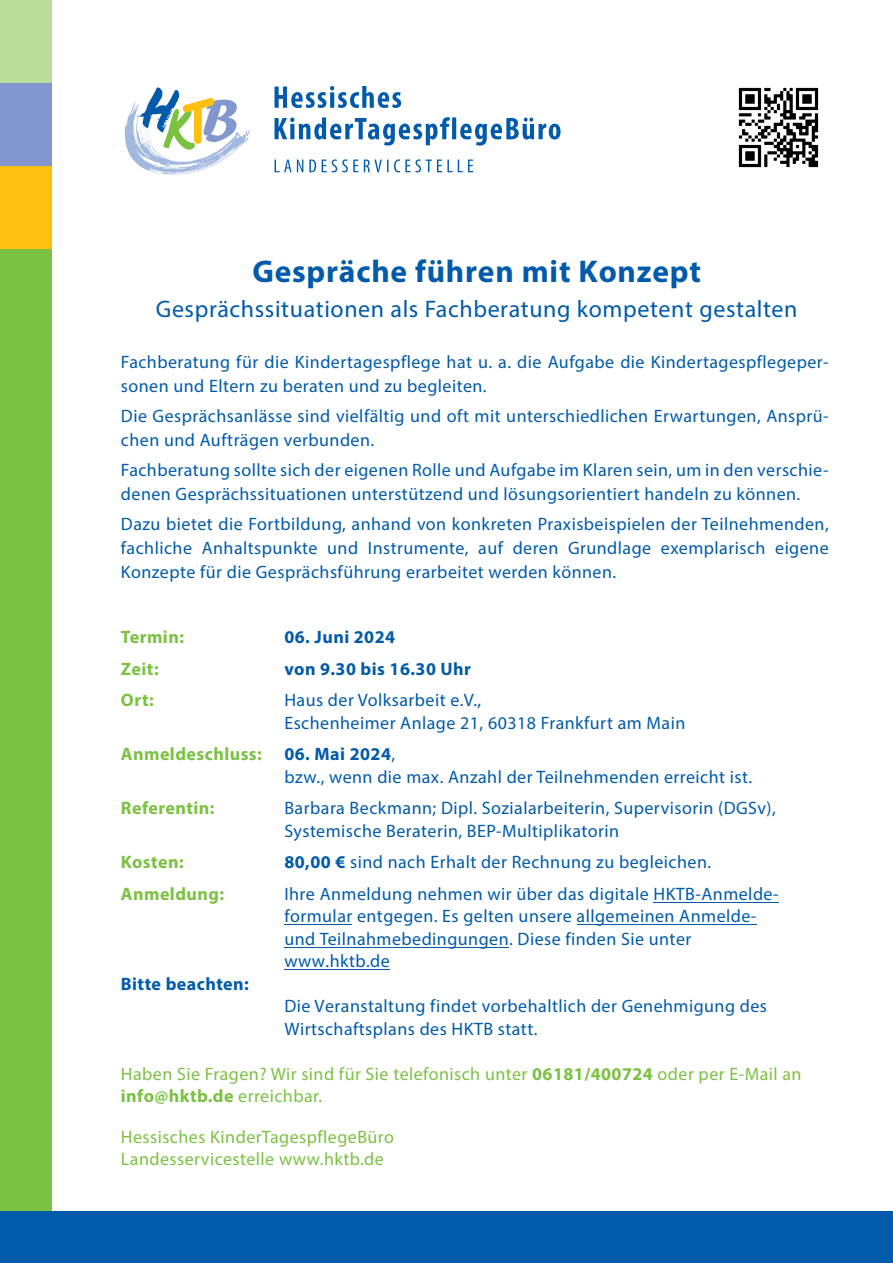
<style>
.page{position:relative;width:893px;height:1263px;background:#fff}
.page>*{position:absolute;margin:0;border:0;box-sizing:border-box;transform-origin:0 0}
.t1{font:700 31.5px "Myriad Pro";letter-spacing:.025em;color:#015aaa}
.t2{font:24px "Myriad Pro";letter-spacing:.025em;color:#015aaa}
.t3{font:18px/24px "Myriad Pro";letter-spacing:.025em;color:#015aaa}
.t4{font:18px/22.5px "Myriad Pro";letter-spacing:.025em;color:#7bc142}
.t5{font:700 18px/31.5px "Myriad Pro";letter-spacing:.025em;color:#7bc142}
.t6{font:700 18px "Myriad Pro";letter-spacing:.025em;color:#015aaa}
.s1{font-weight:400}
.s2{font-weight:700}
</style>
<div class="page">
<div style="left:0;top:249px;width:51px;height:969px;background:#7bc142"></div>
<div style="left:0;top:1212px;width:893px;height:51px;background:#015aaa"></div>
<div style="left:0;top:166px;width:51px;height:83px;background:#fdc011"></div>
<div style="left:0;top:0;width:51px;height:83px;background:#bcdc9b"></div>
<div style="left:0;top:83px;width:51px;height:83px;background:#8197cd"></div>
<svg style="left:125px;top:88px;width:125px;height:87px"></svg>
<svg style="left:275px;top:86px;width:126px;height:22px"></svg>
<svg style="left:275px;top:117px;width:286px;height:29px"></svg>
<svg style="left:275px;top:159px;width:198px;height:13px"></svg>
<hr style="left:284px;top:969px;width:106px;height:1px;background:#015aaa">
<hr style="left:284px;top:947px;width:225px;height:1px;background:#015aaa">
<hr style="left:577px;top:924px;width:179px;height:1px;background:#015aaa">
<hr style="left:284px;top:924px;width:68px;height:1px;background:#015aaa">
<hr style="left:653px;top:902px;width:126px;height:1px;background:#015aaa">
<img style="left:738px;top:87px;width:81px;height:81px">
<h1 class="t1" style="left:252px;top:251px;width:450px">Gespräche führen mit Konzept</h1>
<h2 class="t2" style="left:156px;top:294px;width:643px">Gesprächssituationen als Fachberatung kompetent gestalten</h2>
<p class="t3" style="left:121px;top:350px;width:709px">Fachberatung für die Kindertagespflege hat u. a. die Aufgabe die Kindertagespflegeper&shy;sonen und Eltern zu beraten und zu begleiten.</p>
<p class="t3" style="left:121px;top:404px;width:709px">Die Gesprächsanlässe sind vielfältig und oft mit unterschiedlichen Erwartungen, Ansprü&shy;chen und Aufträgen verbunden.</p>
<p class="t3" style="left:121px;top:458px;width:709px">Fachberatung sollte sich der eigenen Rolle und Aufgabe im Klaren sein, um in den verschie&shy;denen Gesprächssituationen unterstützend und lösungsorientiert handeln zu können.</p>
<p class="t3" style="left:121px;top:512px;width:709px;text-align:justify">Dazu bietet die Fortbildung, anhand von konkreten Praxisbeispielen der Teilnehmenden, fachliche Anhaltspunkte und Instrumente, auf deren Grundlage exemplarisch eigene Konzepte für die Gesprächsführung erarbeitet werden können.</p>
<p class="t5" style="left:121px;top:621px;width:65px">Termin:</p>
<p class="t6" style="left:284px;top:625px;width:112px">06. Juni 2024</p>
<p class="t5" style="left:121px;top:652px;width:39px">Zeit:</p>
<p class="t6" style="left:284px;top:657px;width:188px">von 9.30 bis 16.30 Uhr</p>
<p class="t5" style="left:121px;top:684px;width:34px">Ort:</p>
<p class="t3" style="left:284px;top:689px;width:402px;line-height:22.5px">Haus der Volksarbeit e.V.,<br>Eschenheimer Anlage 21, 60318 Frankfurt am Main</p>
<p class="t5" style="left:121px;top:738px;width:142px">Anmeldeschluss:</p>
<p class="t6" style="left:284px;top:742px;width:112px">06. Mai 2024<span class="s1">,</span></p>
<p class="t5" style="left:121px;top:792px;width:95px">Referentin:</p>
<p class="t3" style="left:284px;top:761px;width:493px;line-height:31.5px">bzw., wenn die max. Anzahl der Teilnehmenden erreicht ist.<br>Barbara Beckmann; Dipl. Sozialarbeiterin, Supervisorin (DGSv),</p>
<p class="t3" style="left:284px;top:815px;width:496px;line-height:31.5px">Systemische Beraterin, BEP-Multiplikatorin<br><span class="s2">80,00 €</span> sind nach Erhalt der Rechnung zu begleichen.<br>Ihre Anmeldung nehmen wir über das digitale HKTB-Anmelde-</p>
<p class="t3" style="left:284px;top:905px;width:473px;line-height:22.5px">formular entgegen. Es gelten unsere allgemeinen Anmelde&shy;und Teilnahmebedingungen. Diese finden Sie unter www.hktb.de</p>
<p class="t3" style="left:284px;top:995px;width:484px;line-height:22.5px">Die Veranstaltung findet vorbehaltlich der Genehmigung des<br>Wirtschaftsplans des HKTB statt.</p>
<p class="t4" style="left:121px;top:1062px;width:682px">Haben Sie Fragen? Wir sind für Sie telefonisch unter <span class="s2">06181/400724</span> oder per E-Mail an <span class="s2">info@hktb.de</span> erreichbar.</p>
<p class="t4" style="left:121px;top:1125px;width:275px">Hessisches KinderTagespflegeBüro<br>Landesservicestelle www.hktb.de</p>
<p class="t5" style="left:121px;top:846px;width:105px">Kosten:<br>Anmeldung:</p>
<p class="t6" style="left:121px;top:972px;width:129px">Bitte beachten:</p>
</div>
